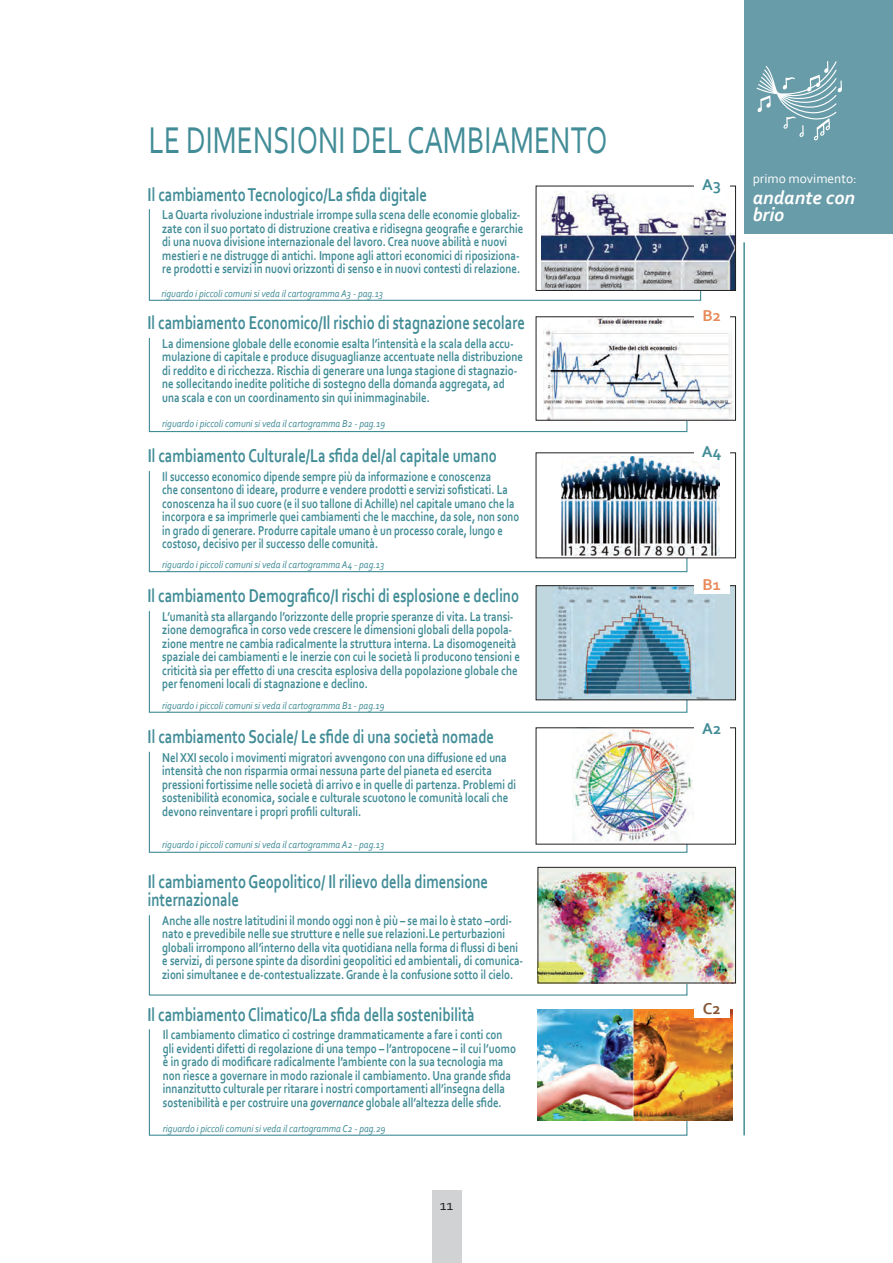
<style>
.page{position:relative;width:893px;height:1263px;background:#fff}
.page>*{position:absolute;margin:0;border:0;box-sizing:border-box;transform-origin:0 0}
.t1{font:39px "Corbel";color:#418c97;scale:.75 1}
.t2{font:700 19.5px/18px "Corbel";color:#418c97;scale:.75 1}
.t3{font:italic 700 19.5px/16.5px "Corbel";color:#fff}
.t4{font:700 16.5px "Corbel";color:#418c97}
.t5{font:700 16.5px "Corbel";color:#e88a5b}
.t6{font:700 16.5px "Corbel";color:#855634}
.t7{font:15px "Corbel";color:#231f20}
.t8{font:700 13.5px/13.5px "Corbel";color:#418c97;scale:.8 1}
.t9{font:700 13.5px/13.5px "Corbel";color:#418c97;scale:.78 1}
.t10{font:13.5px "Corbel";color:#fff}
.t11{font:italic 10.5px "Corbel";color:#418c97;scale:.9 1}
.s1{font-style:italic}
</style>
<div class="page">
<div style="left:432px;top:1191px;width:29px;height:72px;background:#d1d2d4"></div>
<div style="left:744px;top:0;width:149px;height:234px;background:#689ca8"></div>
<svg style="left:148px;top:208px;width:554px;height:93px"></svg>
<img style="left:542px;top:192px;width:192px;height:97px">
<div style="left:536px;top:186px;width:200px;height:105px;border:1px solid #231f20"></div>
<svg style="left:148px;top:337px;width:540px;height:96px"></svg>
<div style="left:536px;top:317px;width:199px;height:103px;background:linear-gradient(to bottom,#fff,#fff)"></div>
<img style="left:543px;top:319px;width:191px;height:99px">
<svg style="left:148px;top:470px;width:540px;height:103px"></svg>
<div style="left:536px;top:453px;width:200px;height:105px;background:#fff"></div>
<img style="left:562px;top:456px;width:157px;height:100px">
<svg style="left:148px;top:751px;width:540px;height:102px"></svg>
<svg style="left:148px;top:914px;width:540px;height:82px"></svg>
<svg style="left:148px;top:610px;width:540px;height:103px"></svg>
<div style="left:536px;top:728px;width:199px;height:116px;background:#fff"></div>
<img style="left:572px;top:730px;width:122px;height:112px">
<div style="left:536px;top:586px;width:199px;height:114px;background:#c0d7df"></div>
<img style="left:554px;top:587px;width:160px;height:111px">
<div style="left:536px;top:585px;width:200px;height:115px;border:1px solid #231f20"></div>
<svg style="left:148px;top:1028px;width:540px;height:108px"></svg>
<img style="left:538px;top:1010px;width:195px;height:111px">
<div style="left:694px;top:178px;width:36px;height:16px;background:#fff"></div>
<div style="left:694px;top:308px;width:36px;height:17px;background:#fff"></div>
<div style="left:694px;top:444px;width:36px;height:17px;background:#fff"></div>
<div style="left:694px;top:577px;width:36px;height:17px;background:#fff"></div>
<div style="left:694px;top:1001px;width:36px;height:17px;background:#fff"></div>
<div style="left:538px;top:867px;width:197px;height:116px;background:#ebefe8"></div>
<img style="left:540px;top:872px;width:194px;height:109px">
<div style="left:538px;top:867px;width:198px;height:116px;border:1px solid #231f20"></div>
<img style="left:538px;top:969px;width:46px;height:6px">
<hr style="left:743px;top:242px;width:2px;height:893px;background:#418c97">
<svg style="left:756px;top:61px;width:86px;height:79px"></svg>
<h1 class="t1" style="left:149px;top:115px;width:613px">LE DIMENSIONI DEL CAMBIAMENTO</h1>
<h2 class="t2" style="left:148px;top:185px;width:374px">Il cambiamento Tecnologico/La sfida digitale</h2>
<p class="t8" style="left:162px;top:208px;width:453px">La Quarta rivoluzione industriale irrompe sulla scena delle economie globaliz&shy;zate con il suo portato di distruzione creativa e ridisegna geografie e gerarchie di una nuova divisione internazionale del lavoro. Crea nuove abilità e nuovi mestieri e ne distrugge di antichi. Impone agli attori economici di riposiziona&shy;re prodotti e servizi in nuovi orizzonti di senso e in nuovi contesti di relazione.</p>
<p class="t11" style="left:162px;top:287px;width:248px">riguardo i piccoli comuni si veda il cartogramma A3 - pag.13</p>
<h2 class="t2" style="left:148px;top:313px;width:505px">Il cambiamento Economico/Il rischio di stagnazione secolare</h2>
<p class="t8" style="left:162px;top:336px;width:452px">La dimensione globale delle economie esalta l’intensità e la scala della accu&shy;mulazione di capitale e produce disuguaglianze accentuate nella distribuzione di reddito e di ricchezza. Rischia di generare una lunga stagione di stagnazio&shy;ne sollecitando inedite politiche di sostegno della domanda aggregata, ad una scala e con un coordinamento sin qui inimmaginabile.</p>
<p class="t11" style="left:162px;top:417px;width:249px">riguardo i piccoli comuni si veda il cartogramma B2 - pag.19</p>
<h2 class="t2" style="left:148px;top:446px;width:467px">Il cambiamento Culturale/La sfida del/al capitale umano</h2>
<p class="t9" style="left:162px;top:469px;width:459px">Il successo economico dipende sempre più da informazione e conoscenza<br>che consentono di ideare, produrre e vendere prodotti e servizi sofisticati. La conoscenza ha il suo cuore (e il suo tallone di Achille) nel capitale umano che la incorpora e sa imprimerle quei cambiamenti che le macchine, da sole, non sono in grado di generare. Produrre capitale umano è un processo corale, lungo e costoso, decisivo per il successo delle comunità.</p>
<p class="t11" style="left:162px;top:558px;width:248px">riguardo i piccoli comuni si veda il cartogramma A4 - pag.13</p>
<h2 class="t2" style="left:148px;top:586px;width:497px">Il cambiamento Demografico/I rischi di esplosione e declino</h2>
<p class="t8" style="left:162px;top:609px;width:448px">L’umanità sta allargando l’orizzonte delle proprie speranze di vita. La transi&shy;zione demografica in corso vede crescere le dimensioni globali della popola&shy;zione mentre ne cambia radicalmente la struttura interna. La disomogeneità spaziale dei cambiamenti e le inerzie con cui le società li producono tensioni e criticità sia per effetto di una crescita esplosiva della popolazione globale che per fenomeni locali di stagnazione e declino.</p>
<p class="t11" style="left:162px;top:698px;width:249px">riguardo i piccoli comuni si veda il cartogramma B1 - pag.19</p>
<h2 class="t2" style="left:148px;top:727px;width:463px">Il cambiamento Sociale/ Le sfide di una società nomade</h2>
<p class="t8" style="left:162px;top:750px;width:444px">Nel XXI secolo i movimenti migratori avvengono con una diffusione ed una intensità che non risparmia ormai nessuna parte del pianeta ed esercita pressioni fortissime nelle società di arrivo e in quelle di partenza. Problemi di sostenibilità economica, sociale e culturale scuotono le comunità locali che devono reinventare i propri profili culturali.</p>
<p class="t11" style="left:162px;top:837px;width:248px">riguardo i piccoli comuni si veda il cartogramma A2 - pag.13</p>
<h2 class="t2" style="left:148px;top:872px;width:455px">Il cambiamento Geopolitico/ Il rilievo della dimensione internazionale</h2>
<p class="t8" style="left:162px;top:913px;width:453px">Anche alle nostre latitudini il mondo oggi non è più – se mai lo è stato –ordi&shy;nato e prevedibile nelle sue strutture e nelle sue relazioni.Le perturbazioni globali irrompono all’interno della vita quotidiana nella forma di flussi di beni e servizi, di persone spinte da disordini geopolitici ed ambientali, di comunica&shy;zioni simultanee e de-contestualizzate. Grande è la confusione sotto il cielo.</p>
<h2 class="t2" style="left:148px;top:1005px;width:438px">Il cambiamento Climatico/La sfida della sostenibilità</h2>
<p class="t8" style="left:163px;top:1028px;width:443px">Il cambiamento climatico ci costringe drammaticamente a fare i conti con gli evidenti difetti di regolazione di una tempo – l’antropocene – il cui l’uomo è in grado di modificare radicalmente l’ambiente con la sua tecnologia ma non riesce a governare in modo razionale il cambiamento. Una grande sfida innanzitutto culturale per ritarare i nostri comportamenti all’insegna della sostenibilità e per costruire una <span class="s1">governance</span> globale all’altezza delle sfide.</p>
<p class="t11" style="left:163px;top:1121px;width:249px">riguardo i piccoli comuni si veda il cartogramma C2 - pag.29</p>
<p class="t7" style="left:440px;top:1196px;width:15px">11</p>
<p class="t4" style="left:702px;top:174px;width:20px">A3</p>
<p class="t10" style="left:753px;top:171px;width:106px">primo movimento:</p>
<h2 class="t3" style="left:753px;top:189px;width:104px">andante con brio</h2>
<p class="t5" style="left:702px;top:305px;width:20px">B2</p>
<p class="t4" style="left:702px;top:441px;width:21px">A4</p>
<p class="t5" style="left:702px;top:574px;width:20px">B1</p>
<p class="t4" style="left:702px;top:718px;width:21px">A2</p>
<p class="t6" style="left:703px;top:998px;width:19px">C2</p>
</div>
